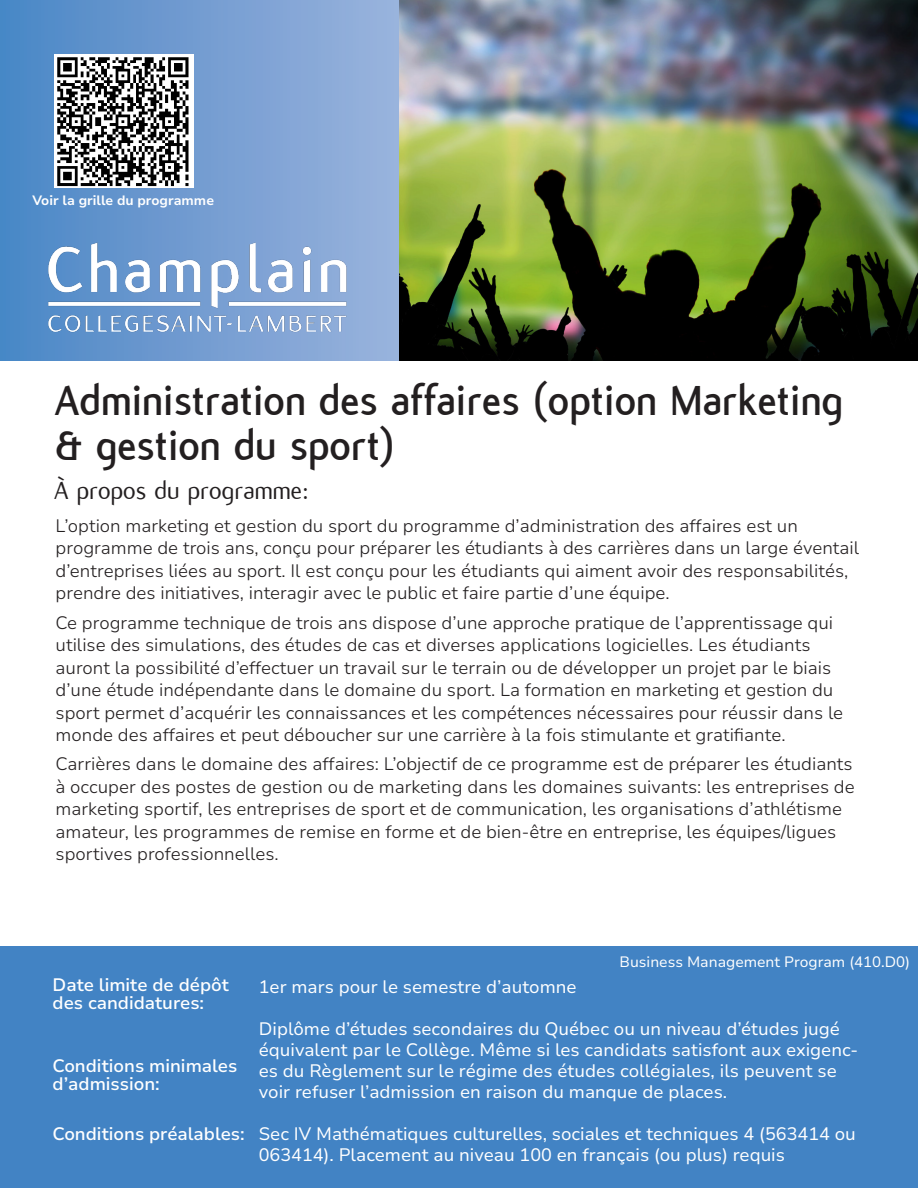
<style>
.page{position:relative;width:918px;height:1188px;background:#fff}
.page>*{position:absolute;margin:0;border:0;box-sizing:border-box;transform-origin:0 0}
.t1{font:700 45px/45px "Flux";color:#231f20}
.About_the_program__Title{font:27px "Flux";color:#231f20}
.About_the_program__Text{font:300 18px/22.5px "Nunito Sans 10 pt";color:#231f20}
.Table__Title{font:18px/21px "Nunito Sans 10 pt";color:#fff}
.Table__Text{font:600 18px/18px "Nunito Sans 10 pt";color:#fff}
.Body_Titles{font:600 18px/18px "Nunito Sans 10 pt";color:#fff}
.Body_Titles-2{font:15px "Nunito Sans 10 pt";color:#fff}
.Body_Titles-3{font:700 13.5px "Nunito Sans 10 pt";color:#fff}
</style>
<div class="page">
<img style="left:0;top:0;width:918px;height:360px">
<img style="left:54px;top:55px;width:139px;height:133px">
<div style="left:0;top:947px;width:918px;height:241px;background:#4283c4"></div>
<img style="left:40px;top:224px;width:331px;height:133px">
<p class="Body_Titles-3" style="left:32px;top:191px;width:183px">Voir la grille du programme</p>
<p class="t1" style="left:54px;top:378px;width:790px">Administration des affaires (option Marketing &amp; gestion du sport)</p>
<p class="About_the_program__Title" style="left:54px;top:476px;width:256px">À propos du programme:</p>
<p class="About_the_program__Text" style="left:56px;top:514px;width:805px">L’option marketing et gestion du sport du programme d’administration des affaires est un programme de trois ans, conçu pour préparer les étudiants à des carrières dans un large éventail d’entreprises liées au sport. Il est conçu pour les étudiants qui aiment avoir des responsabilités, prendre des initiatives, interagir avec le public et faire partie d’une équipe.</p>
<p class="About_the_program__Text" style="left:56px;top:610px;width:789px">Ce programme technique de trois ans dispose d’une approche pratique de l’apprentissage qui utilise des simulations, des études de cas et diverses applications logicielles. Les étudiants auront la possibilité d’effectuer un travail sur le terrain ou de développer un projet par le biais d’une étude indépendante dans le domaine du sport. La formation en marketing et gestion du sport permet d’acquérir les connaissances et les compétences nécessaires pour réussir dans le monde des affaires et peut déboucher sur une carrière à la fois stimulante et gratifiante.</p>
<p class="About_the_program__Text" style="left:56px;top:752px;width:801px">Carrières dans le domaine des affaires: L’objectif de ce programme est de préparer les étudiants à occuper des postes de gestion ou de marketing dans les domaines suivants: les entreprises de marketing sportif, les entreprises de sport et de communication, les organisations d’athlétisme amateur, les programmes de remise en forme et de bien-être en entreprise, les équipes/ligues sportives professionnelles.</p>
<p class="Table__Text" style="left:53px;top:976px;width:178px">Date limite de dépôt des candidatures:</p>
<p class="Body_Titles" style="left:53px;top:1057px;width:186px">Conditions minimales d’admission:</p>
<p class="Table__Text" style="left:53px;top:1124px;width:194px">Conditions préalables:</p>
<p class="Body_Titles-2" style="left:620px;top:951px;width:292px">Business Management Program (410.D0)</p>
<p class="Table__Title" style="left:259px;top:976px;width:319px">1er mars pour le semestre d’automne</p>
<p class="Table__Title" style="left:259px;top:1018px;width:601px">Diplôme d’études secondaires du Québec ou un niveau d’études jugé équivalent par le Collège. Même si les candidats satisfont aux exigenc&shy;es du Règlement sur le régime des études collégiales, ils peuvent se voir refuser l’admission en raison du manque de places.</p>
<p class="Table__Title" style="left:259px;top:1123px;width:599px">Sec IV Mathématiques culturelles, sociales et techniques 4 (563414 ou<br>063414). Placement au niveau 100 en français (ou plus) requis</p>
</div>
